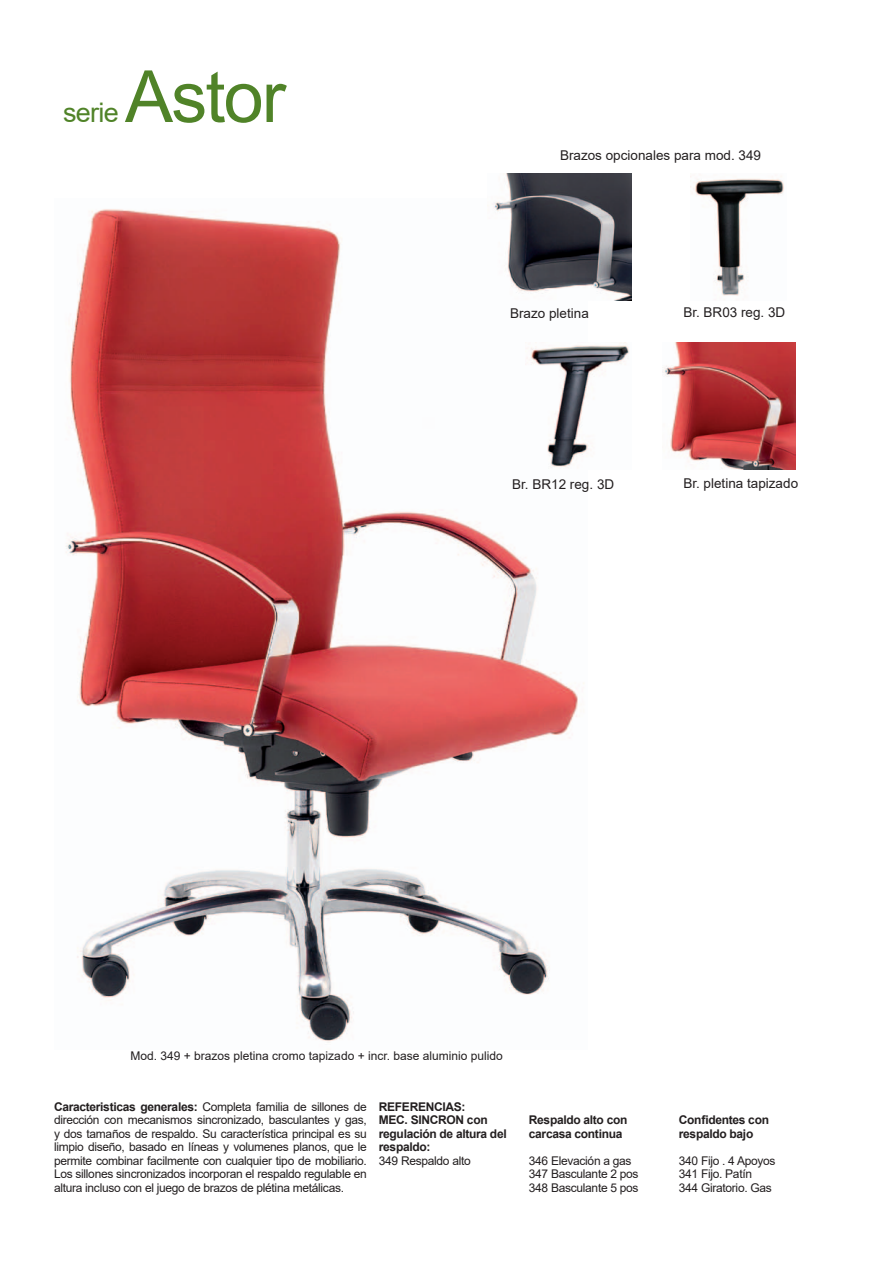
<style>
.page{position:relative;width:893px;height:1263px;background:#fff}
.page>*{position:absolute;margin:0;border:0;box-sizing:border-box;transform-origin:0 0}
.t1{font:72px "Arial";letter-spacing:-.025em;color:#508328}
.t2{font:27px "Arial";letter-spacing:-.025em;color:#508328}
.t3{font:13.5px "Arial";color:#231f20}
.t4{font:12px/13.5px "Arial";letter-spacing:-.025em;color:#231f20;text-align:justify}
.t5{font:700 12px/13.5px "Arial";letter-spacing:-.025em;color:#231f20}
.t6{font:12px "Arial";color:#231f20}
.s1{font-weight:700}
</style>
<div class="page">
<img style="left:66px;top:205px;width:518px;height:837px">
<img style="left:693px;top:176px;width:91px;height:120px">
<img style="left:662px;top:342px;width:133px;height:128px">
<img style="left:488px;top:173px;width:144px;height:128px">
<img style="left:525px;top:342px;width:105px;height:128px">
<p class="t1" style="left:125px;top:47px;width:162px">Astor</p>
<p class="t2" style="left:63px;top:94px;width:57px">serie</p>
<p class="t3" style="left:560px;top:146px;width:203px">Brazos opcionales para mod. 349</p>
<p class="t3" style="left:510px;top:304px;width:80px">Brazo pletina</p>
<p class="t3" style="left:512px;top:475px;width:104px">Br. BR12 reg. 3D</p>
<p class="t3" style="left:683px;top:303px;width:104px">Br. BR03 reg. 3D</p>
<p class="t3" style="left:683px;top:474px;width:116px">Br. pletina tapizado</p>
<p class="t6" style="left:131px;top:1047px;width:374px">Mod. 349 + brazos pletina cromo tapizado + incr. base aluminio pulido</p>
<p class="t4" style="left:54px;top:1099px;width:314px"><span class="s1">Caracteristicas generales:</span> Completa familia de sillones de dirección con mecanismos sincronizado, basculantes y gas, y dos tamaños de respaldo. Su característica principal es su limpio diseño, basado en líneas y volumenes planos, que le permite combinar facilmente con cualquier tipo de mobiliario.<br>Los sillones sincronizados incorporan el respaldo regulable en altura incluso con el juego de brazos de plétina metálicas.</p>
<p class="t5" style="left:379px;top:1100px;width:88px">REFERENCIAS:</p>
<p class="t5" style="left:379px;top:1113px;width:129px">MEC. SINCRON con regulación de altura del respaldo:</p>
<p class="t4" style="left:379px;top:1153px;width:93px">349 Respaldo alto</p>
<p class="t5" style="left:529px;top:1113px;width:100px">Respaldo alto con carcasa continua</p>
<p class="t4" style="left:529px;top:1153px;width:104px">346 Elevación a gas</p>
<p class="t4" style="left:529px;top:1167px;width:111px">347 Basculante 2 pos</p>
<p class="t4" style="left:529px;top:1180px;width:111px">348 Basculante 5 pos</p>
<p class="t5" style="left:679px;top:1113px;width:92px">Confidentes con respaldo bajo</p>
<p class="t4" style="left:679px;top:1153px;width:98px">340 Fijo . 4 Apoyos</p>
<p class="t4" style="left:679px;top:1167px;width:75px">341 Fijo. Patín</p>
<p class="t4" style="left:679px;top:1180px;width:94px">344 Giratorio. Gas</p>
</div>
